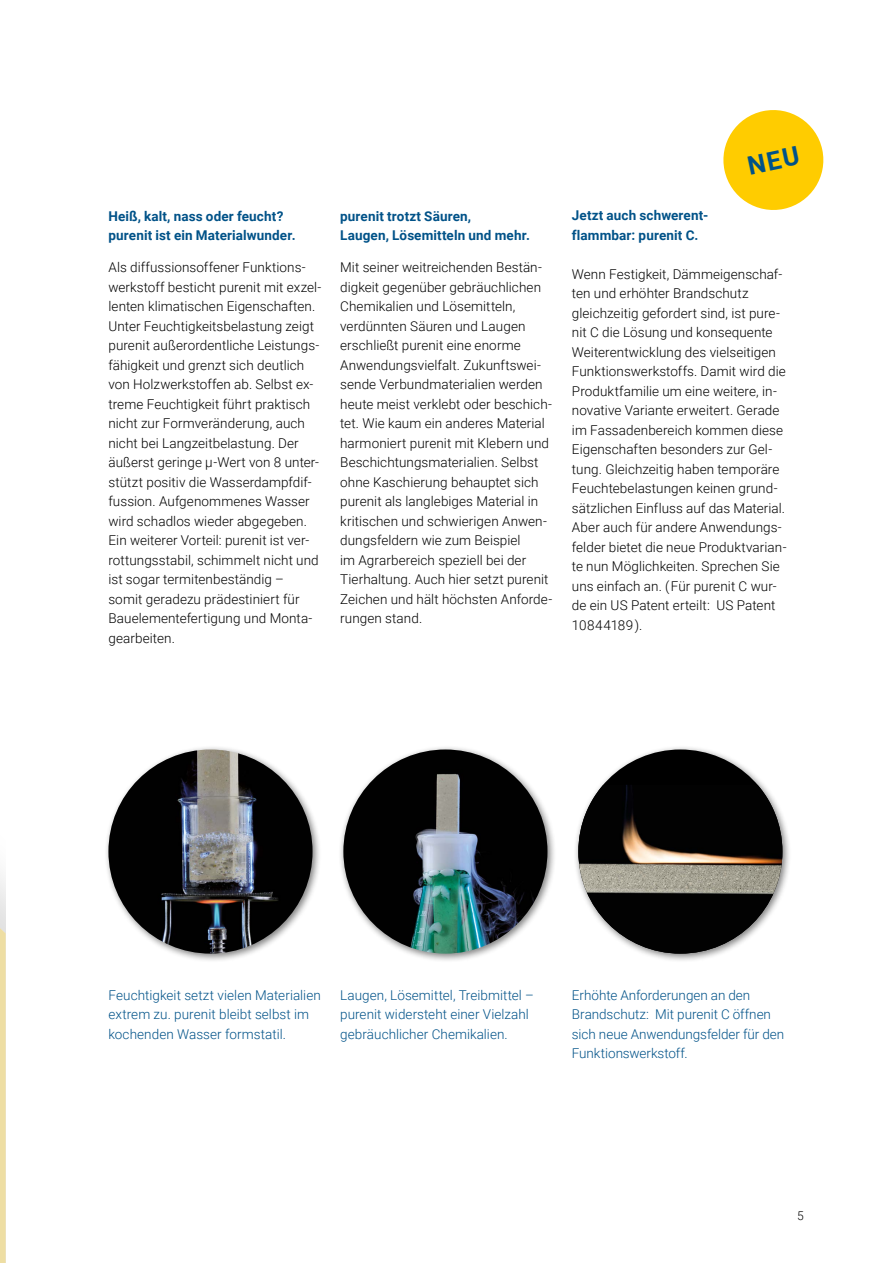
<style>
.page{position:relative;width:893px;height:1263px;background:#fff}
.page>*{position:absolute;margin:0;border:0;box-sizing:border-box;transform-origin:0 0}
.t1{font:300 13.5px/19.5px "Roboto";letter-spacing:.005em;color:#000}
.t2{font:300 13.5px/19.5px "Roboto";color:#005288}
.t3{font:700 13.5px/19.5px "Roboto";letter-spacing:.01em;color:#005288}
.t4{font:300 12px "Roboto";color:#000}
</style>
<div class="page">
<div style="left:0;top:658px;width:6px;height:605px;background:#000;opacity:.13"></div>
<svg style="left:0;top:928px;width:6px;height:335px;background:#eddea7"></svg>
<div style="left:104px;top:744px;width:218px;height:219px;background:#000;opacity:.5"></div>
<img style="left:108px;top:749px;width:205px;height:205px;border-radius:102px">
<div style="left:339px;top:744px;width:218px;height:219px;background:#000;opacity:.5"></div>
<img style="left:343px;top:749px;width:204px;height:205px;border-radius:102px">
<div style="left:573px;top:744px;width:219px;height:219px;background:#000;opacity:.5"></div>
<div style="left:578px;top:749px;width:204px;height:205px;background:#000;border-radius:50%"></div>
<img style="left:578px;top:785px;width:204px;height:169px">
<svg style="left:723px;top:110px;width:101px;height:100px"></svg>
<p class="t3" style="left:108px;top:206px;width:189px">Heiß, kalt, nass oder feucht? purenit ist ein Materialwunder.</p>
<p class="t1" style="left:108px;top:257px;width:215px">Als diffussionsoffener Funktions&shy;werkstoff besticht purenit mit exzel&shy;lenten klimatischen Eigenschaften.<br>Unter Feuchtigkeitsbelastung zeigt purenit außerordentliche Leistungs&shy;fähigkeit und grenzt sich deutlich von Holzwerkstoffen ab. Selbst ex&shy;treme Feuchtigkeit führt praktisch nicht zur Formveränderung, auch nicht bei Langzeitbelastung. Der äußerst geringe μ-Wert von 8 unter&shy;stützt positiv die Wasserdampfdif&shy;fussion. Aufgenommenes Wasser wird schadlos wieder abgegeben.<br>Ein weiterer Vorteil: purenit ist ver&shy;rottungsstabil, schimmelt nicht und ist sogar termitenbeständig – somit geradezu prädestiniert für Bauelementefertigung und Monta&shy;gearbeiten.</p>
<p class="t3" style="left:340px;top:205px;width:191px">purenit trotzt Säuren,<br>Laugen, Lösemitteln und mehr.</p>
<p class="t1" style="left:340px;top:257px;width:214px">Mit seiner weitreichenden Bestän&shy;digkeit gegenüber gebräuchlichen Chemikalien und Lösemitteln, verdünnten Säuren und Laugen erschließt purenit eine enorme Anwendungsvielfalt. Zukunftswei&shy;sende Verbundmaterialien werden heute meist verklebt oder beschich&shy;tet. Wie kaum ein anderes Material harmoniert purenit mit Klebern und Beschichtungsmaterialien. Selbst ohne Kaschierung behauptet sich purenit als langlebiges Material in kritischen und schwierigen Anwen&shy;dungsfeldern wie zum Beispiel<br>im Agrarbereich speziell bei der Tierhaltung. Auch hier setzt purenit Zeichen und hält höchsten Anforde&shy;rungen stand.</p>
<p class="t3" style="left:572px;top:205px;width:138px">Jetzt auch schwerent&shy;flammbar: purenit C.</p>
<p class="t1" style="left:572px;top:264px;width:216px">Wenn Festigkeit, Dämmeigenschaf&shy;ten und erhöhter Brandschutz gleichzeitig gefordert sind, ist pure&shy;nit C die Lösung und konsequente Weiterentwicklung des vielseitigen Funktionswerkstoffs. Damit wird die Produktfamilie um eine weitere, in&shy;novative Variante erweitert. Gerade im Fassadenbereich kommen diese Eigenschaften besonders zur Gel&shy;tung. Gleichzeitig haben temporäre Feuchtebelastungen keinen grund&shy;sätzlichen Einfluss auf das Material.<br>Aber auch für andere Anwendungs&shy;felder bietet die neue Produktvarian&shy;te nun Möglichkeiten. Sprechen Sie uns einfach an. ( Für purenit C wur&shy;de ein US Patent erteilt: US Patent 10844189 ).</p>
<p class="t2" style="left:108px;top:984px;width:214px">Feuchtigkeit setzt vielen Materialien extrem zu. purenit bleibt selbst im kochenden Wasser formstatil.</p>
<p class="t2" style="left:572px;top:984px;width:214px">Erhöhte Anforderungen an den<br>Brandschutz: Mit purenit C öffnen sich neue Anwendungsfelder für den<br>Funktionswerkstoff.</p>
<p class="t2" style="left:340px;top:984px;width:195px">Laugen, Lösemittel, Treibmittel – purenit widersteht einer Vielzahl gebräuchlicher Chemikalien.</p>
<p class="t4" style="left:797px;top:1207px;width:8px">5</p>
</div>
